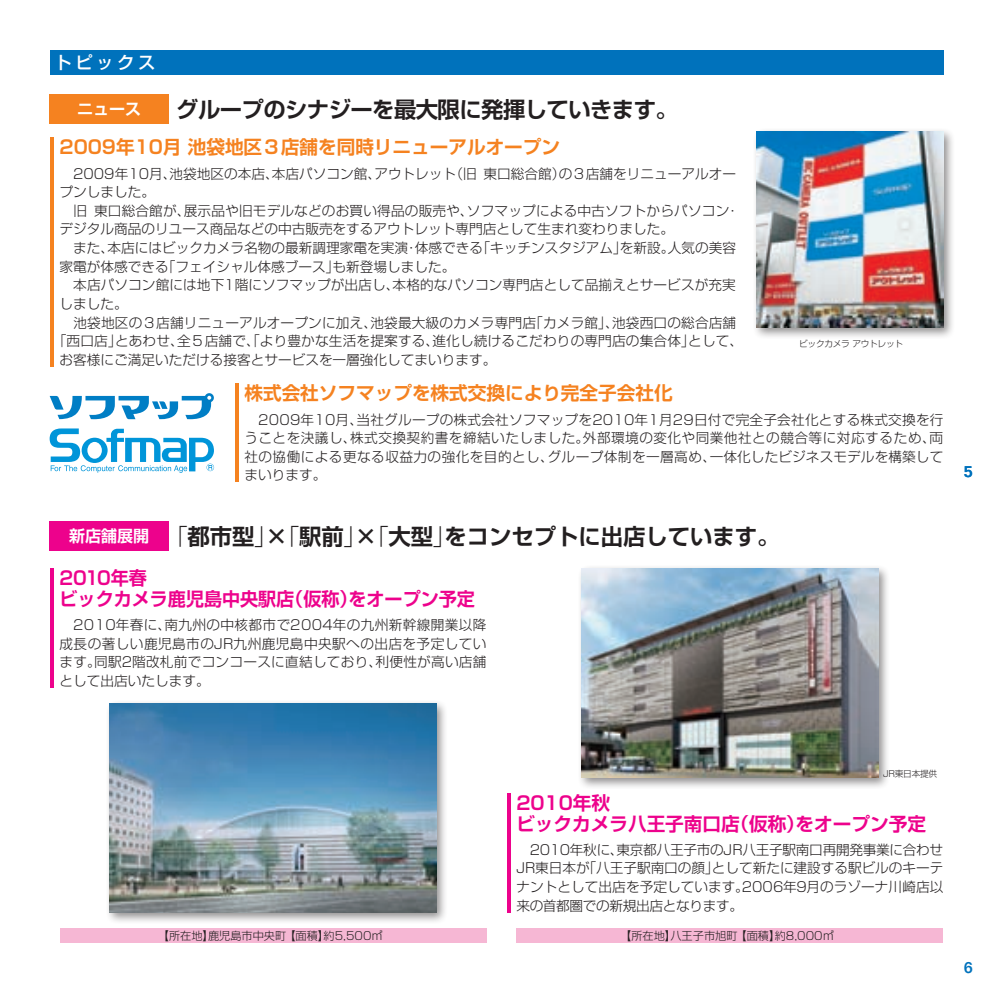
<style>
.page{position:relative;width:993px;height:993px;background:#fff}
.page>*{position:absolute;margin:0;border:0;box-sizing:border-box;transform-origin:0 0}
.t1{font:700 22.4px "Shin Go Pro De";color:#231f20}
.t2{font:700 22.4px "Shin Go Pro De";letter-spacing:-.025em;color:#231f20}
.t3{font:700 18.55px/21px "Shin Go Pro De";color:#ed028c}
.t4{font:700 18.55px "Shin Go Pro De";color:#f58220}
.t5{font:500 17.32px "Shin Go Pro";letter-spacing:.2em;color:#fff}
.t6{font:700 16.1px "Shin Go Pro De";color:#fff}
.t7{font:500 16.1px "Folio Std";color:#0072bc}
.t8{font:300 13.65px/18.6px "Shin Go Pro";letter-spacing:.005em;color:#231f20;text-align:justify}
.t9{font:300 11.2px "Shin Go Pro";color:#231f20}
.t10{font:300 8.75px "Shin Go Pro";letter-spacing:-.03em;color:#231f20}
.s1{font-size:16.1px;color:#fff}
.s2{font-family:"Shin Go Pro";font-weight:300}
</style>
<div class="page">
<div style="left:50px;top:94px;width:119px;height:30px;background:#f58220"></div>
<div style="left:60px;top:928px;width:426px;height:15px;background:#f6b7d4"></div>
<div style="left:516px;top:928px;width:427px;height:15px;background:#f6b7d4"></div>
<div style="left:50px;top:521px;width:119px;height:30px;background:#ed028c"></div>
<div style="left:105px;top:698px;width:343px;height:225px;background:#231f20;opacity:.5"></div>
<img style="left:110px;top:703px;width:326px;height:209px">
<div style="left:576px;top:563px;width:313px;height:226px;background:#231f20;opacity:.5"></div>
<img style="left:581px;top:568px;width:296px;height:209px">
<div style="left:751px;top:127px;width:203px;height:212px;background:#231f20;opacity:.5"></div>
<img style="left:756px;top:131px;width:187px;height:197px">
<hr style="left:235px;top:383px;width:4px;height:98px;background:#f58220">
<hr style="left:50px;top:138px;width:4px;height:228px;background:#f58220">
<hr style="left:50px;top:568px;width:4px;height:119px;background:#ed028c">
<svg style="left:507px;top:793px;width:3px;height:119px"></svg>
<svg style="left:50px;top:393px;width:164px;height:26px"></svg>
<svg style="left:50px;top:428px;width:164px;height:45px"></svg>
<div style="left:50px;top:50px;width:893px;height:24px;background:#0072bc"></div>
<p class="t5" style="left:55px;top:48px;width:102px">トピックス</p>
<p class="t6" style="left:77px;top:96px;width:66px">ニュース</p>
<h1 class="t2" style="left:176px;top:91px;width:503px">グループのシナジーを最大限に発揮していきます。</h1>
<h2 class="t4" style="left:60px;top:132px;width:502px">2009年10月 池袋地区３店舗を同時リニューアルオープン</h2>
<p class="t8" style="left:60px;top:162px;width:677px">　2009年10月、池袋地区の本店、本店パソコン館、アウトレット（旧 東口総合館）の３店舗をリニューアルオー</p>
<p class="t8" style="left:60px;top:181px;width:97px">プンしました。</p>
<p class="t8" style="left:60px;top:200px;width:681px">　旧 東口総合館が、展示品や旧モデルなどのお買い得品の販売や、ソフマップによる中古ソフトからパソコン・</p>
<p class="t8" style="left:60px;top:218px;width:615px">デジタル商品のリユース商品などの中古販売をするアウトレット専門店として生まれ変わりました。</p>
<p class="t8" style="left:60px;top:237px;width:677px">　また、本店にはビックカメラ名物の最新調理家電を実演・体感できる「キッチンスタジアム」を新設。人気の美容</p>
<p class="t8" style="left:60px;top:255px;width:397px">家電が体感できる「フェイシャル体感ブース」も新登場しました。</p>
<p class="t8" style="left:60px;top:274px;width:677px">　本店パソコン館には地下1階にソフマップが出店し、本格的なパソコン専門店として品揃えとサービスが充実</p>
<p class="t8" style="left:60px;top:293px;width:70px">しました。</p>
<p class="t8" style="left:60px;top:311px;width:678px">　池袋地区の３店舗リニューアルオープンに加え、池袋最大級のカメラ専門店「カメラ館」、池袋西口の総合店舗</p>
<p class="t8" style="left:53px;top:330px;width:691px">「西口店」とあわせ、全５店舗で、「より豊かな生活を提案する、進化し続けるこだわりの専門店の集合体」として、</p>
<p class="t8" style="left:60px;top:348px;width:438px">お客様にご満足いただける接客とサービスを一層強化してまいります。</p>
<h2 class="t4" style="left:244px;top:377px;width:429px">株式会社ソフマップを株式交換により完全子会社化</h2>
<p class="t10" style="left:798px;top:336px;width:105px">ビックカメラ アウトレット</p>
<p class="t8" style="left:244px;top:408px;width:700px">　2009年10月、当社グループの株式会社ソフマップを2010年1月29日付で完全子会社化とする株式交換を行うことを決議し、株式交換契約書を締結いたしました。外部環境の変化や同業他社との競合等に対応するため、両社の協働による更なる収益力の強化を目的とし、グループ体制を一層高め、一体化したビジネスモデルを構築してまいります。</p>
<h1 class="t1" style="left:69px;top:517px;width:711px"><span class="s1">新店舗展開</span> <span class="s2">「</span>都市型<span class="s2">」</span>×<span class="s2">「</span>駅前<span class="s2">」</span>×<span class="s2">「</span>大型<span class="s2">」</span>をコンセプトに出店しています。</h1>
<h2 class="t3" style="left:60px;top:565px;width:417px">2010年春<br>ビックカメラ鹿児島中央駅店（仮称）をオープン予定</h2>
<p class="t8" style="left:60px;top:613px;width:428px">　2010年春に、南九州の中核都市で2004年の九州新幹線開業以降成長の著しい鹿児島市のJR九州鹿児島中央駅への出店を予定しています。同駅2階改札前でコンコースに直結しており、利便性が高い店舗として出店いたします。</p>
<p class="t7" style="left:963px;top:461px;width:10px">5</p>
<p class="t10" style="left:882px;top:765px;width:55px">JR東日本提供</p>
<h2 class="t3" style="left:516px;top:789px;width:411px">2010年秋<br>ビックカメラ八王子南口店（仮称）をオープン予定</h2>
<p class="t8" style="left:516px;top:838px;width:428px">　2010年秋に、東京都八王子市のJR八王子駅南口再開発事業に合わせJR東日本が「八王子駅南口の顔」として新たに建設する駅ビルのキーテナントとして出店を予定しています。2006年9月のラゾーナ川崎店以来の首都圏での新規出店となります。</p>
<p class="t9" style="left:158px;top:926px;width:226px">【所在地】鹿児島市中央町 【面積】約5,500㎡</p>
<p class="t9" style="left:620px;top:926px;width:215px">【所在地】八王子市旭町 【面積】約8,000㎡</p>
<p class="t7" style="left:963px;top:957px;width:10px">6</p>
</div>
